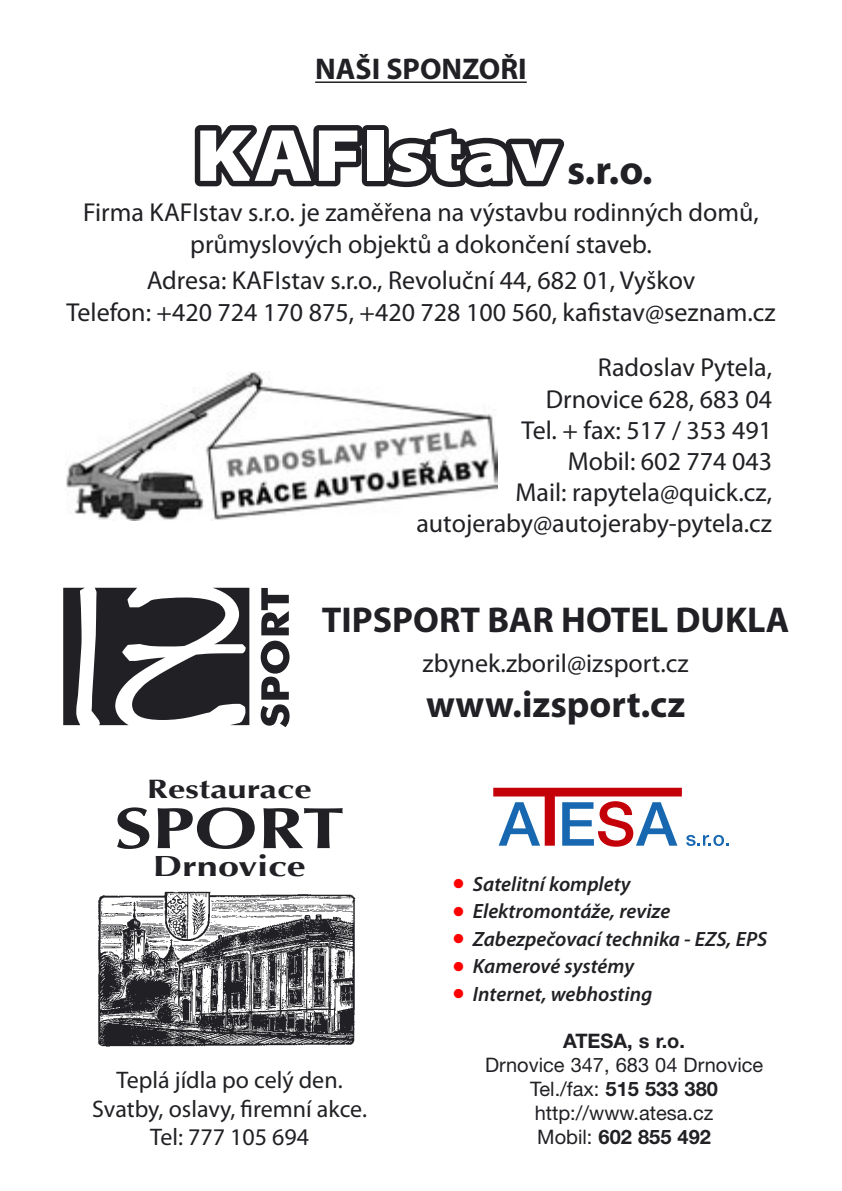
<style>
.page{position:relative;width:842px;height:1191px;background:#fff}
.page>*{position:absolute;margin:0;border:0;box-sizing:border-box;transform-origin:0 0}
.Normální{font:700 58.2px "Optima";color:#212125;scale:1.3 1}
.t1{font:700 41.6px "Myriad Pro";color:#212125}
.t2{font:700 38px "Myriad Pro";color:#212125}
.t3{font:700 36px "Myriad Pro";color:#212125}
.t4{font:700 30px "Myriad Pro";color:#212125}
.Normální-2{font:700 29.2px "Optima";color:#212125;scale:1.3 1}
.Normální-3{font:700 26.6px "Optima";color:#212125;scale:1.3 1}
.t5{font:26px/31.2px "Myriad Pro";color:#212125;text-align:center}
.t6{font:24px "Myriad Pro";color:#212125}
.Normální-4{font:italic 600 20.8px "Myriad Pro";color:#212125}
.Normální-5{font:20px "Helvetica Neue CE";color:#212125}
.Normální-6{font:700 20px "Helvetica Neue CE";color:#212125}
.s1{color:#f00}
.s2{font-weight:700}
.s3{font-weight:400}
</style>
<div class="page">
<hr style="left:315px;top:81px;width:212px;height:2px;background:#212125">
<svg style="left:195px;top:125px;width:168px;height:61px"></svg>
<div style="left:362px;top:125px;width:27px;height:61px;background:#212125;border-radius:5px"></div>
<div style="left:367px;top:130px;width:16px;height:51px;background:#fff"></div>
<svg style="left:386px;top:128px;width:178px;height:59px"></svg>
<img style="left:66px;top:372px;width:431px;height:149px">
<img style="left:98px;top:891px;width:258px;height:156px">
<svg style="left:63px;top:588px;width:186px;height:137px"></svg>
<svg style="left:261px;top:588px;width:29px;height:139px"></svg>
<svg style="left:493px;top:787px;width:236px;height:59px"></svg>
<p class="t4" style="left:315px;top:52px;width:213px">NAŠI SPONZOŘI</p>
<p class="t1" style="left:567px;top:146px;width:87px">s.r.o.</p>
<p class="t5" style="left:83px;top:197px;width:677px">Firma KAFIstav s.r.o. je zaměřena na výstavbu rodinných domů, průmyslových objektů a dokončení staveb.</p>
<p class="t5" style="left:147px;top:265px;width:550px">Adresa: KAFIstav s.r.o., Revoluční 44, 682 01, Vyškov</p>
<p class="t5" style="left:66px;top:297px;width:710px">Telefon: +420 724 170 875, +420 728 100 560, kafistav@seznam.cz</p>
<p class="t5" style="left:598px;top:352px;width:176px">Radoslav Pytela,</p>
<p class="t5" style="left:546px;top:384px;width:228px">Drnovice 628, 683 04</p>
<p class="t5" style="left:522px;top:415px;width:252px">Tel. + fax: 517 / 353 491</p>
<p class="t5" style="left:568px;top:446px;width:206px">Mobil: 602 774 043</p>
<p class="t5" style="left:515px;top:477px;width:258px">Mail: rapytela@quick.cz,</p>
<p class="t5" style="left:416px;top:508px;width:357px">autojeraby@autojeraby-pytela.cz</p>
<p class="t3" style="left:322px;top:599px;width:469px">TIPSPORT BAR HOTEL DUKLA</p>
<p class="t5" style="left:423px;top:648px;width:268px">zbynek.zboril@izsport.cz</p>
<p class="t2" style="left:426px;top:683px;width:261px">www.izsport.cz</p>
<p class="Normální-3" style="left:147px;top:773px;width:128px">Restaurace</p>
<p class="Normální" style="left:114px;top:794px;width:178px">SPORT</p>
<p class="Normální-2" style="left:153px;top:849px;width:119px">Drnovice</p>
<p class="t6" style="left:117px;top:1066px;width:227px">Teplá jídla po celý den.</p>
<p class="t6" style="left:92px;top:1095px;width:276px">Svatby, oslavy, firemní akce.</p>
<p class="t6" style="left:150px;top:1124px;width:160px">Tel: 777 105 694</p>
<p class="Normální-4" style="left:453px;top:872px;width:179px"><span class="s1">●</span> Satelitní komplety</p>
<p class="Normální-4" style="left:453px;top:899px;width:218px"><span class="s1">●</span> Elektromontáže, revize</p>
<p class="Normální-4" style="left:453px;top:927px;width:315px"><span class="s1">●</span> Zabezpečovací technika - EZS, EPS</p>
<p class="Normální-4" style="left:453px;top:954px;width:182px"><span class="s1">●</span> Kamerové systémy</p>
<p class="Normální-4" style="left:453px;top:982px;width:200px"><span class="s1">●</span> Internet, webhosting</p>
<p class="Normální-6" style="left:563px;top:1029px;width:123px">ATESA, s r.o.</p>
<p class="Normální-5" style="left:485px;top:1053px;width:280px">Drnovice 347, 683 04 Drnovice</p>
<p class="Normální-5" style="left:530px;top:1077px;width:189px">Tel./fax: <span class="s2">515 533 380</span></p>
<p class="Normální-5" style="left:535px;top:1101px;width:180px">http://www.atesa.cz</p>
<p class="Normální-6" style="left:537px;top:1125px;width:175px"><span class="s3">Mobil:</span> 602 855 492</p>
</div>
